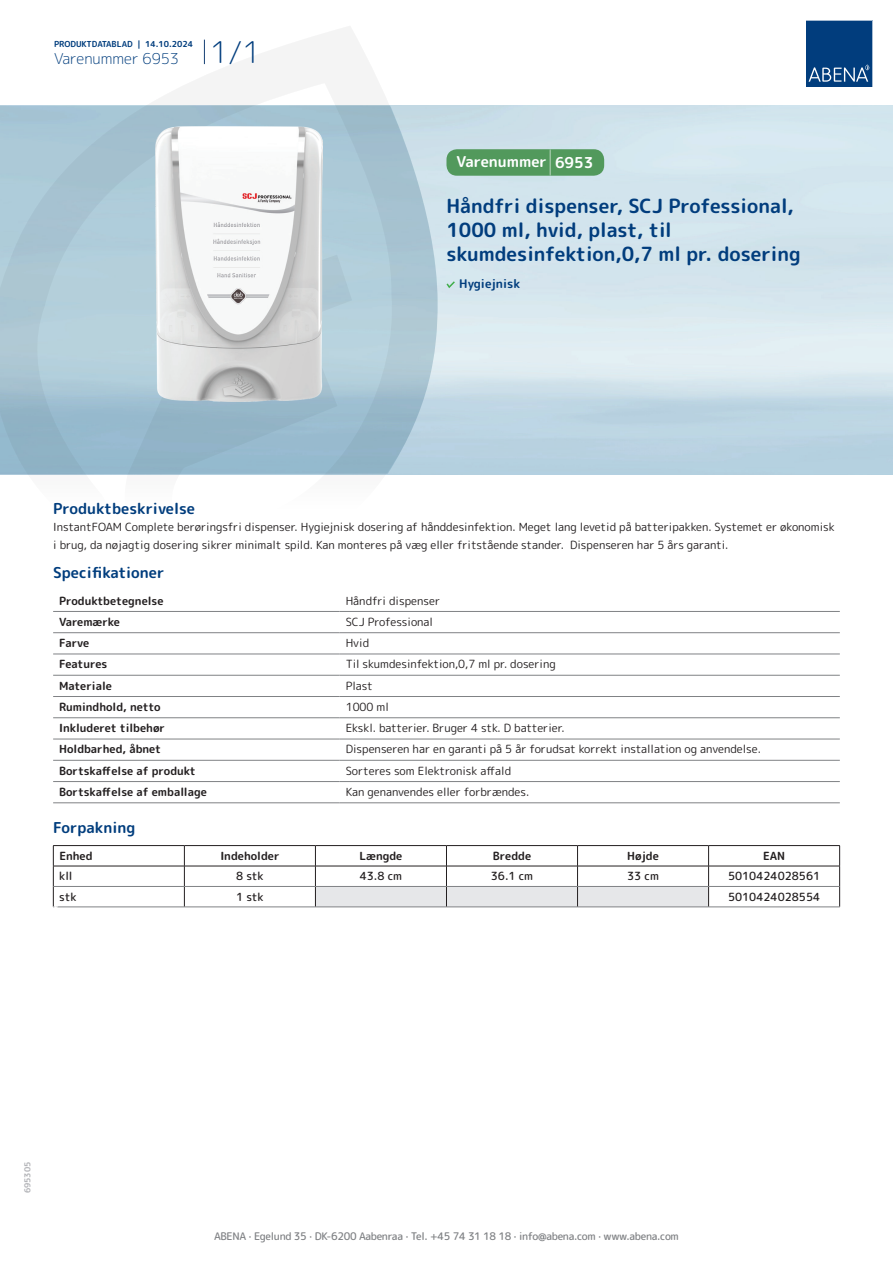
<style>
.page{position:relative;width:893px;height:1263px;background:#fff}
.page>*{position:absolute;margin:0;border:0;box-sizing:border-box;transform-origin:0 0}
.t1{font:700 19.5px/24px "Rounded Mplus 1 c";color:#013d7d}
.t2{font:700 15px "Rounded Mplus 1 c";color:#013d7d}
.t3{font:300 15px "Rounded Mplus 1 c";color:#013d7d}
.t4{font:700 15px "Rounded Mplus 1 c";color:#fff}
.t5{font:700 12px "Rounded Mplus 1 c";color:#013d7d}
.t6{font:11.25px/18px "Rounded Mplus 1 c";color:#231f20}
.t7{font:700 11.25px "Rounded Mplus 1 c";color:#231f20}
.t8{font:500 11.25px "Rounded Mplus 1 c";color:#231f20}
.t9{font:500 10.5px "Rounded Mplus 1 c";letter-spacing:-.03em;color:#808285}
.t10{font:700 10.5px "Rounded Mplus 1 c";color:#fff}
.t11{font:700 8.25px "Rounded Mplus 1 c";color:#013d7d}
.t12{font:700 8.25px "Rounded Mplus 1 c";color:#b2b3b7}
.s1{font-size:30px}
.s2{font-size:25.5px}
</style>
<div class="page">
<svg style="left:0;top:26px;width:439px;height:449px"></svg>
<svg style="left:0;top:106px;width:438px;height:368px;background:#a7c4d3"></svg>
<svg style="left:204px;top:40px;width:1px;height:24px"></svg>
<svg style="left:806px;top:20px;width:67px;height:67px;background:#144b86"></svg>
<img style="left:156px;top:127px;width:166px;height:275px">
<hr style="left:53px;top:611px;width:287px;height:1px;background:#808285">
<hr style="left:340px;top:611px;width:500px;height:1px;background:#808285">
<hr style="left:53px;top:632px;width:287px;height:1px;background:#808285">
<hr style="left:340px;top:632px;width:500px;height:1px;background:#808285">
<hr style="left:53px;top:654px;width:287px;height:1px;background:#808285">
<hr style="left:340px;top:654px;width:500px;height:1px;background:#808285">
<hr style="left:53px;top:675px;width:287px;height:1px;background:#808285">
<hr style="left:340px;top:675px;width:500px;height:1px;background:#808285">
<hr style="left:53px;top:696px;width:287px;height:1px;background:#808285">
<hr style="left:340px;top:696px;width:500px;height:1px;background:#808285">
<hr style="left:53px;top:717px;width:287px;height:1px;background:#808285">
<hr style="left:340px;top:717px;width:500px;height:1px;background:#808285">
<hr style="left:53px;top:739px;width:287px;height:1px;background:#808285">
<hr style="left:340px;top:739px;width:500px;height:1px;background:#808285">
<hr style="left:53px;top:760px;width:287px;height:1px;background:#808285">
<hr style="left:340px;top:760px;width:500px;height:1px;background:#808285">
<hr style="left:53px;top:781px;width:287px;height:1px;background:#808285">
<hr style="left:340px;top:781px;width:500px;height:1px;background:#808285">
<hr style="left:53px;top:802px;width:287px;height:1px;background:#808285">
<hr style="left:340px;top:802px;width:500px;height:1px;background:#808285">
<hr style="left:53px;top:845px;width:131px;height:1px;background:#231f20">
<hr style="left:184px;top:845px;width:131px;height:1px;background:#231f20">
<hr style="left:315px;top:845px;width:131px;height:1px;background:#231f20">
<hr style="left:446px;top:845px;width:131px;height:1px;background:#231f20">
<hr style="left:577px;top:845px;width:132px;height:1px;background:#231f20">
<hr style="left:709px;top:845px;width:131px;height:1px;background:#231f20">
<hr style="left:53px;top:866px;width:131px;height:1px;background:#231f20">
<hr style="left:184px;top:866px;width:131px;height:1px;background:#231f20">
<hr style="left:709px;top:866px;width:131px;height:1px;background:#231f20">
<svg style="left:53px;top:846px;width:1px;height:61px"></svg>
<svg style="left:184px;top:846px;width:1px;height:61px"></svg>
<svg style="left:315px;top:846px;width:394px;height:61px"></svg>
<svg style="left:839px;top:846px;width:1px;height:61px"></svg>
<hr style="left:54px;top:886px;width:130px;height:1px;background:#808285">
<hr style="left:184px;top:886px;width:131px;height:1px;background:#808285">
<hr style="left:315px;top:886px;width:131px;height:1px;background:#808285">
<hr style="left:446px;top:886px;width:131px;height:1px;background:#808285">
<hr style="left:577px;top:886px;width:132px;height:1px;background:#808285">
<hr style="left:709px;top:886px;width:130px;height:1px;background:#808285">
<hr style="left:53px;top:907px;width:131px;height:1px;background:#808285">
<hr style="left:184px;top:907px;width:131px;height:1px;background:#808285">
<hr style="left:315px;top:907px;width:131px;height:1px;background:#808285">
<hr style="left:446px;top:907px;width:131px;height:1px;background:#808285">
<hr style="left:577px;top:907px;width:132px;height:1px;background:#808285">
<hr style="left:709px;top:907px;width:131px;height:1px;background:#808285">
<svg style="left:446px;top:281px;width:9px;height:7px"></svg>
<div style="left:446px;top:149px;width:158px;height:27px;background:#52995c;border-radius:10px"></div>
<p class="t11" style="left:54px;top:38px;width:141px">PRODUKTDATABLAD | 14.10.2024</p>
<h2 class="t3" style="left:54px;top:48px;width:208px">Varenummer 6953 <span class="s1">1/1</span></h2>
<h2 class="t4" style="left:457px;top:151px;width:138px">Varenummer <span class="s2">|</span> 6953</h2>
<h1 class="t1" style="left:446px;top:194px;width:356px">Håndfri dispenser, SCJ Professional,<br>1000 ml, hvid, plast, til skumdesinfektion,0,7 ml pr. dosering</h1>
<p class="t5" style="left:459px;top:275px;width:62px">Hygiejnisk</p>
<h2 class="t2" style="left:53px;top:498px;width:143px">Produktbeskrivelse</h2>
<p class="t6" style="left:53px;top:517px;width:783px">InstantFOAM Complete berøringsfri dispenser. Hygiejnisk dosering af hånddesinfektion. Meget lang levetid på batteripakken. Systemet er økonomisk i brug, da nøjagtig dosering sikrer minimalt spild. Kan monteres på væg eller fritstående stander. Dispenseren har 5 års garanti.</p>
<h2 class="t2" style="left:53px;top:562px;width:113px">Specifikationer</h2>
<p class="t7" style="left:59px;top:592px;width:106px">Produktbetegnelse</p>
<p class="t6" style="left:346px;top:591px;width:96px">Håndfri dispenser</p>
<p class="t7" style="left:59px;top:614px;width:62px">Varemærke</p>
<p class="t6" style="left:346px;top:613px;width:89px">SCJ Professional</p>
<p class="t7" style="left:59px;top:635px;width:32px">Farve</p>
<p class="t6" style="left:346px;top:634px;width:25px">Hvid</p>
<p class="t7" style="left:59px;top:656px;width:50px">Features</p>
<p class="t6" style="left:346px;top:655px;width:212px">Til skumdesinfektion,0,7 ml pr. dosering</p>
<p class="t7" style="left:59px;top:678px;width:54px">Materiale</p>
<p class="t6" style="left:346px;top:676px;width:29px">Plast</p>
<p class="t7" style="left:59px;top:699px;width:103px">Rumindhold, netto</p>
<p class="t6" style="left:346px;top:698px;width:45px">1000 ml</p>
<p class="t7" style="left:59px;top:720px;width:107px">Inkluderet tilbehør</p>
<p class="t6" style="left:346px;top:719px;width:221px">Ekskl. batterier. Bruger 4 stk. D batterier.</p>
<p class="t7" style="left:59px;top:741px;width:104px">Holdbarhed, åbnet</p>
<p class="t6" style="left:346px;top:740px;width:417px">Dispenseren har en garanti på 5 år forudsat korrekt installation og anvendelse.</p>
<p class="t7" style="left:59px;top:763px;width:138px">Bortskaffelse af produkt</p>
<p class="t6" style="left:346px;top:762px;width:167px">Sorteres som Elektronisk affald</p>
<p class="t7" style="left:59px;top:784px;width:149px">Bortskaffelse af emballage</p>
<p class="t6" style="left:346px;top:783px;width:185px">Kan genanvendes eller forbrændes.</p>
<h2 class="t2" style="left:53px;top:817px;width:84px">Forpakning</h2>
<p class="t7" style="left:59px;top:848px;width:35px">Enhed</p>
<p class="t7" style="left:220px;top:848px;width:61px">Indeholder</p>
<p class="t7" style="left:359px;top:848px;width:44px">Længde</p>
<p class="t7" style="left:493px;top:848px;width:40px">Bredde</p>
<p class="t7" style="left:627px;top:848px;width:33px">Højde</p>
<p class="t7" style="left:763px;top:848px;width:24px">EAN</p>
<p class="t8" style="left:59px;top:868px;width:15px">kll</p>
<p class="t8" style="left:236px;top:868px;width:29px">8 stk</p>
<p class="t8" style="left:360px;top:868px;width:44px">43.8 cm</p>
<p class="t8" style="left:491px;top:868px;width:44px">36.1 cm</p>
<p class="t8" style="left:627px;top:868px;width:33px">33 cm</p>
<p class="t8" style="left:728px;top:868px;width:94px">5010424028561</p>
<p class="t8" style="left:59px;top:889px;width:19px">stk</p>
<p class="t8" style="left:236px;top:889px;width:29px">1 stk</p>
<p class="t8" style="left:728px;top:889px;width:94px">5010424028554</p>
<p class="t10" style="left:53px;top:902px;width:7px">*</p>
<p class="t12" style="left:22px;top:1193px;width:33px;rotate:-90deg">695305</p>
<p class="t9" style="left:214px;top:1229px;width:466px">ABENA · Egelund 35 · DK-6200 Aabenraa · Tel. +45 74 31 18 18 · info@abena.com · www.abena.com</p>
</div>
